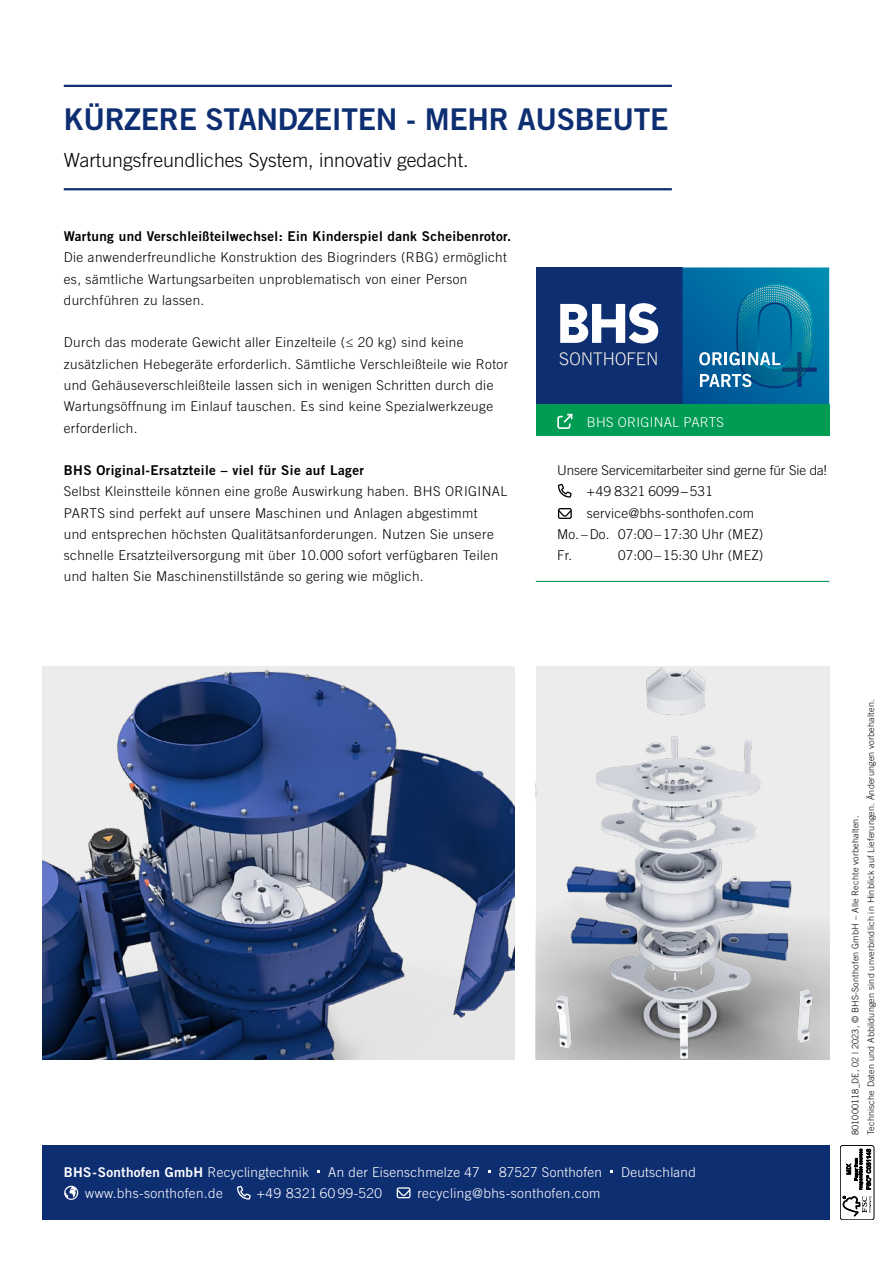
<style>
.page{position:relative;width:893px;height:1263px;background:#fff}
.page>*{position:absolute;margin:0;border:0;box-sizing:border-box;transform-origin:0 0}
.Head_20_22{font:30px "Trade Gothic LT Std Bd 2";letter-spacing:-.01em;color:#0e2e72}
.Head_20_22-2{font:300 19.5px "Trade Gothic LT Std";color:#000}
.Copy_9___11{font:300 13.5px/21.3px "Trade Gothic LT Std";letter-spacing:.03em;color:#000}
.Copy_9_11{font:300 13.5px "Trade Gothic LT Std";letter-spacing:.02em;color:#fff}
.Copy_9_11-2{font:300 13.5px "Trade Gothic LT Std";letter-spacing:.01em;color:#000}
.Copy_9___11-2{font:13.5px "Trade Gothic LT Std Bd 2";letter-spacing:.025em;color:#000}
.t1{font:13.5px "Trade Gothic LT Std Bd 2";letter-spacing:.02em;color:#fff}
.t2{font:300 9px "Trade Gothic LT Std";letter-spacing:.02em;color:#000}
.s1{font-family:"Trade Gothic LT Std Bd 2";font-weight:400}
.s2{font-family:"Trade Gothic LT Std";font-weight:300}
</style>
<div class="page">
<div style="left:840px;top:1145px;width:34px;height:75px;border:1px solid #000;border-radius:3px"></div>
<svg style="left:843px;top:1196px;width:28px;height:20px"></svg>
<svg style="left:846px;top:1149px;width:25px;height:41px"></svg>
<div style="left:43px;top:1145px;width:765px;height:74px;background:#0e2e72"></div>
<svg style="left:64px;top:1186px;width:14px;height:14px"></svg>
<svg style="left:237px;top:1186px;width:14px;height:13px"></svg>
<svg style="left:397px;top:1187px;width:14px;height:11px"></svg>
<div style="left:791px;top:1145px;width:38px;height:74px;background:#0e2e72"></div>
<img style="left:43px;top:666px;width:471px;height:394px">
<hr style="left:64px;top:85px;width:608px;height:2px;background:#0e2e72">
<hr style="left:64px;top:188px;width:608px;height:2px;background:#0e2e72">
<img style="left:536px;top:666px;width:293px;height:394px">
<div style="left:536px;top:267px;width:146px;height:137px;background:#0e2e72"></div>
<svg style="left:682px;top:267px;width:147px;height:137px;background:#0e75a5"></svg>
<svg style="left:559px;top:352px;width:98px;height:13px"></svg>
<svg style="left:560px;top:303px;width:98px;height:40px"></svg>
<div style="left:536px;top:404px;width:293px;height:32px;background:#009c54"></div>
<svg style="left:557px;top:414px;width:15px;height:15px"></svg>
<svg style="left:558px;top:484px;width:14px;height:14px"></svg>
<svg style="left:558px;top:508px;width:14px;height:11px"></svg>
<hr style="left:536px;top:581px;width:293px;height:1px;background:#009c54">
<p class="Head_20_22" style="left:64px;top:100px;width:606px">KÜRZERE STANDZEITEN - MEHR AUSBEUTE</p>
<p class="Head_20_22-2" style="left:64px;top:148px;width:406px">Wartungsfreundliches System, innovativ gedacht.</p>
<p class="Copy_9___11-2" style="left:64px;top:228px;width:449px">Wartung und Verschleißteilwechsel: Ein Kinderspiel dank Scheibenrotor.</p>
<p class="Copy_9___11" style="left:64px;top:247px;width:445px">Die anwenderfreundliche Konstruktion des Biogrinders (RBG) ermöglicht es, sämtliche Wartungsarbeiten unproblematisch von einer Person</p>
<p class="Copy_9___11" style="left:64px;top:289px;width:142px">durchführen zu lassen.</p>
<p class="Copy_9___11" style="left:64px;top:332px;width:401px">Durch das moderate Gewicht aller Einzelteile (≤ 20 kg) sind keine</p>
<p class="Copy_9___11" style="left:64px;top:353px;width:446px">zusätzlichen Hebegeräte erforderlich. Sämtliche Verschleißteile wie Rotor und Gehäuseverschleißteile lassen sich in wenigen Schritten durch die Wartungsöffnung im Einlauf tauschen. Es sind keine Spezialwerkzeuge erforderlich.</p>
<p class="Copy_9___11-2" style="left:64px;top:462px;width:302px">BHS Original-Ersatzteile – viel für Sie auf Lager</p>
<p class="Copy_9___11" style="left:64px;top:481px;width:445px">Selbst Kleinstteile können eine große Auswirkung haben. BHS ORIGINAL PARTS sind perfekt auf unsere Maschinen und Anlagen abgestimmt<br>und entsprechen höchsten Qualitätsanforderungen. Nutzen Sie unsere schnelle Ersatzteilversorgung mit über 10.000 sofort verfügbaren Teilen und halten Sie Maschinenstillstände so gering wie möglich.</p>
<p class="Copy_9_11" style="left:587px;top:414px;width:139px">BHS ORIGINAL PARTS</p>
<p class="Copy_9_11-2" style="left:557px;top:462px;width:271px">Unsere Servicemitarbeiter sind gerne für Sie da!</p>
<p class="Copy_9_11-2" style="left:587px;top:483px;width:128px">+49 8321 6099−531</p>
<p class="Copy_9_11-2" style="left:587px;top:505px;width:169px">service@bhs-sonthofen.com</p>
<p class="Copy_9_11-2" style="left:557px;top:526px;width:208px">Mo. –Do. 07:00 – 17:30 Uhr (MEZ)</p>
<p class="Copy_9_11-2" style="left:557px;top:547px;width:17px">Fr.</p>
<p class="Copy_9_11-2" style="left:618px;top:547px;width:147px">07:00 – 15:30 Uhr (MEZ)</p>
<p class="Copy_9_11" style="left:85px;top:1164px;width:396px"><span class="s1">BHS-Sonthofen GmbH</span> RecyclingtechnikAn der Eisen chmelze 47</p>
<p class="Copy_9_11" style="left:520px;top:1164px;width:177px">87527 SonthofenDeutschland</p>
<p class="t1" style="left:64px;top:1164px;width:247px">BHS-Sonthofen GmbH <span class="s2">Recyclingtechnik</span></p>
<p class="Copy_9_11" style="left:350px;top:1164px;width:254px">An der Eisenschmelze 4787527 Sonthofen</p>
<p class="Copy_9_11" style="left:642px;top:1164px;width:76px">Deutschland</p>
<p class="Copy_9_11" style="left:107px;top:1185px;width:139px">www.bhs-sonthofen.de</p>
<p class="Copy_9_11" style="left:278px;top:1185px;width:127px">+49 8321 60 99-520</p>
<p class="Copy_9_11" style="left:439px;top:1185px;width:185px">recycling@bhs-sonthofen.com</p>
<p class="Copy_9_11" style="left:85px;top:1185px;width:139px">www.bhs-sonthofen.de</p>
<p class="Copy_9_11" style="left:257px;top:1185px;width:127px">+49 8321 60 99-520</p>
<p class="Copy_9_11" style="left:417px;top:1185px;width:185px">recycling@bhs-sonthofen.com</p>
<p class="t2" style="left:866px;top:1135px;width:437px;rotate:-90deg">Technische Daten und Abbildungen sind unverbindlich in Hinblick auf Lieferungen. Änderungen vorbehalten.</p>
<p class="t2" style="left:850px;top:1135px;width:321px;rotate:-90deg">801000118_DE, 02 | 2023, © BHS-Sonthofen GmbH – Alle Rechte vorbehalten.</p>
</div>
